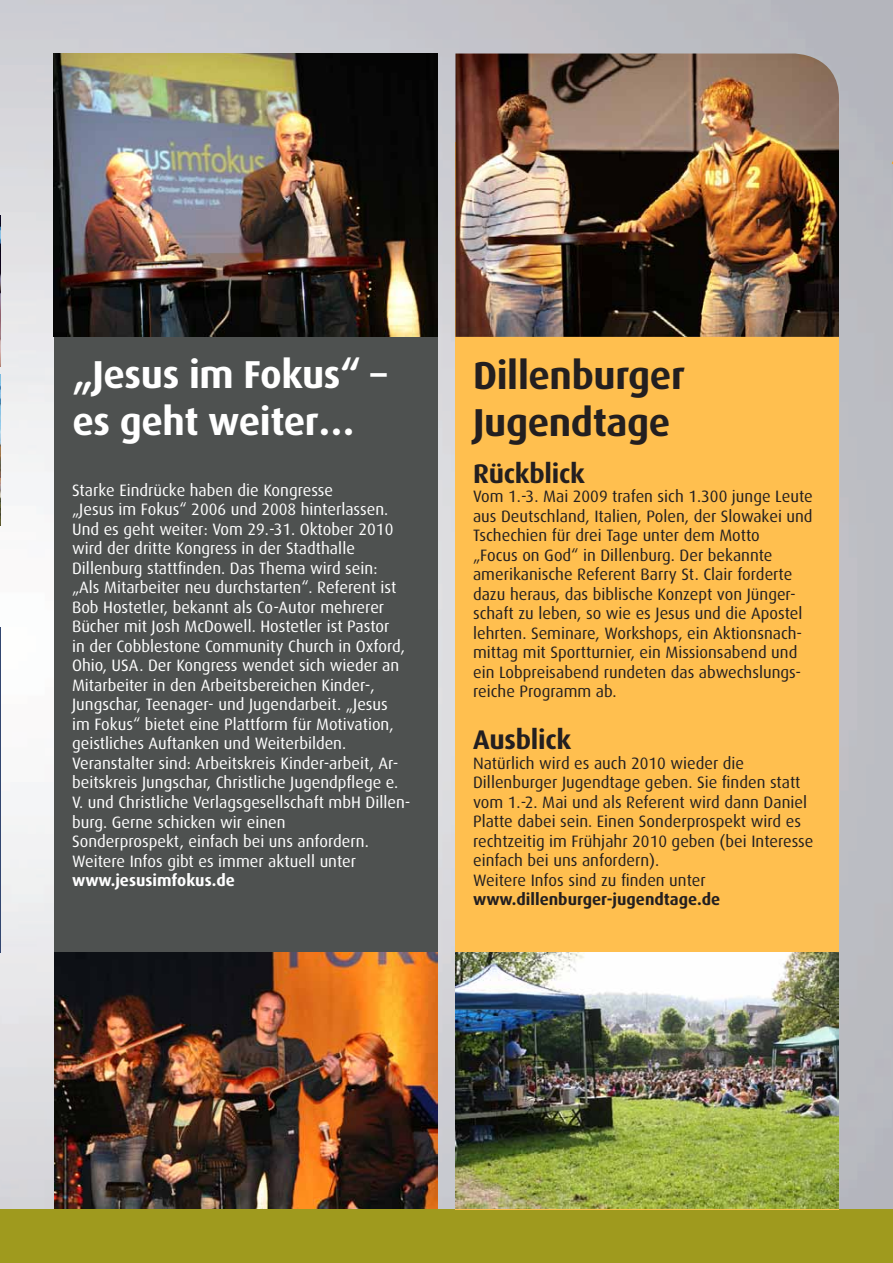
<style>
.page{position:relative;width:893px;height:1263px;background:#fff}
.page>*{position:absolute;margin:0;border:0;box-sizing:border-box;transform-origin:0 0}
.t1{font:700 39px/46.8px "Dax";letter-spacing:-.01em;color:#fff}
.t2{font:700 39px/46.8px "Dax";letter-spacing:-.01em;color:#231f20}
.t3{font:700 27px "Dax";letter-spacing:-.01em;color:#231f20}
.t4{font:16.5px/19.5px "Dax";color:#fff}
.t5{font:16.5px/19.5px "Dax";color:#231f20}
.t6{font:700 16.5px "Dax";color:#231f20}
.t7{font:700 16.5px "Dax";color:#fff}
</style>
<div class="page">
<img style="left:0;top:0;width:893px;height:1209px">
<div style="left:0;top:1209px;width:893px;height:54px;background:#9f9a1e"></div>
<hr style="left:0;top:627px;width:1px;height:325px;background:#324670">
<div style="left:54px;top:137px;width:383px;height:1072px;background:#4e5150"></div>
<svg style="left:890px;top:160px;width:3px;height:6px"></svg>
<div style="left:455px;top:142px;width:384px;height:1067px;background:#ffbf4f"></div>
<img style="left:455px;top:953px;width:384px;height:256px">
<img style="left:0;top:215px;width:1px;height:152px">
<img style="left:0;top:375px;width:1px;height:151px">
<img style="left:54px;top:54px;width:383px;height:283px">
<img style="left:54px;top:953px;width:383px;height:256px">
<img style="left:455px;top:54px;width:384px;height:283px">
<h1 class="t1" style="left:72px;top:352px;width:316px">„Jesus im Fokus“ – es geht weiter…</h1>
<p class="t4" style="left:72px;top:481px;width:340px">Starke Eindrücke haben die Kongresse<br>„Jesus im Fokus“ 2006 und 2008 hinterlassen.<br>Und es geht weiter: Vom 29.-31. Oktober 2010 wird der dritte Kongress in der Stadthalle Dillenburg stattfinden. Das Thema wird sein:<br>„Als Mitarbeiter neu durchstarten“. Referent ist Bob Hostetler, bekannt als Co-Autor mehrerer Bücher mit Josh McDowell. Hostetler ist Pastor<br>in der Cobblestone Community Church in Oxford, Ohio, USA. Der Kongress wendet sich wieder an Mitarbeiter in den Arbeitsbereichen Kinder-, Jungschar, Teenager- und Jugendarbeit. „Jesus<br>im Fokus“ bietet eine Plattform für Motivation, geistliches Auftanken und Weiterbilden.<br>Veranstalter sind: Arbeitskreis Kinder-arbeit, Ar&shy;beitskreis Jungschar, Christliche Jugendpflege e.<br>V. und Christliche Verlagsgesellschaft mbH Dillen&shy;burg. Gerne schicken wir einen<br>Sonderprospekt, einfach bei uns anfordern.<br>Weitere Infos gibt es immer aktuell unter</p>
<p class="t7" style="left:72px;top:871px;width:164px">www.jesusimfokus.de</p>
<h1 class="t2" style="left:473px;top:352px;width:213px">Dillenburger<br>Jugendtage</h1>
<h2 class="t3" style="left:473px;top:458px;width:113px">Rückblick</h2>
<p class="t5" style="left:473px;top:487px;width:341px">Vom 1.-3. Mai 2009 trafen sich 1.300 junge Leute aus Deutschland, Italien, Polen, der Slowakei und Tschechien für drei Tage unter dem Motto<br>„Focus on God“ in Dillenburg. Der bekannte amerikanische Referent Barry St. Clair forderte dazu heraus, das biblische Konzept von Jünger&shy;schaft zu leben, so wie es Jesus und die Apostel lehrten. Seminare, Workshops, ein Aktionsnach&shy;mittag mit Sportturnier, ein Missionsabend und ein Lobpreisabend rundeten das abwechslungs&shy;reiche Programm ab.</p>
<h2 class="t3" style="left:473px;top:725px;width:100px">Ausblick</h2>
<p class="t5" style="left:473px;top:753px;width:342px">Natürlich wird es auch 2010 wieder die Dillenburger Jugendtage geben. Sie finden statt vom 1.-2. Mai und als Referent wird dann Daniel Platte dabei sein. Einen Sonderprospekt wird es rechtzeitig im Frühjahr 2010 geben (bei Interesse einfach bei uns anfordern).<br>Weitere Infos sind zu finden unter</p>
<p class="t6" style="left:473px;top:890px;width:249px">www.dillenburger-jugendtage.de</p>
</div>
